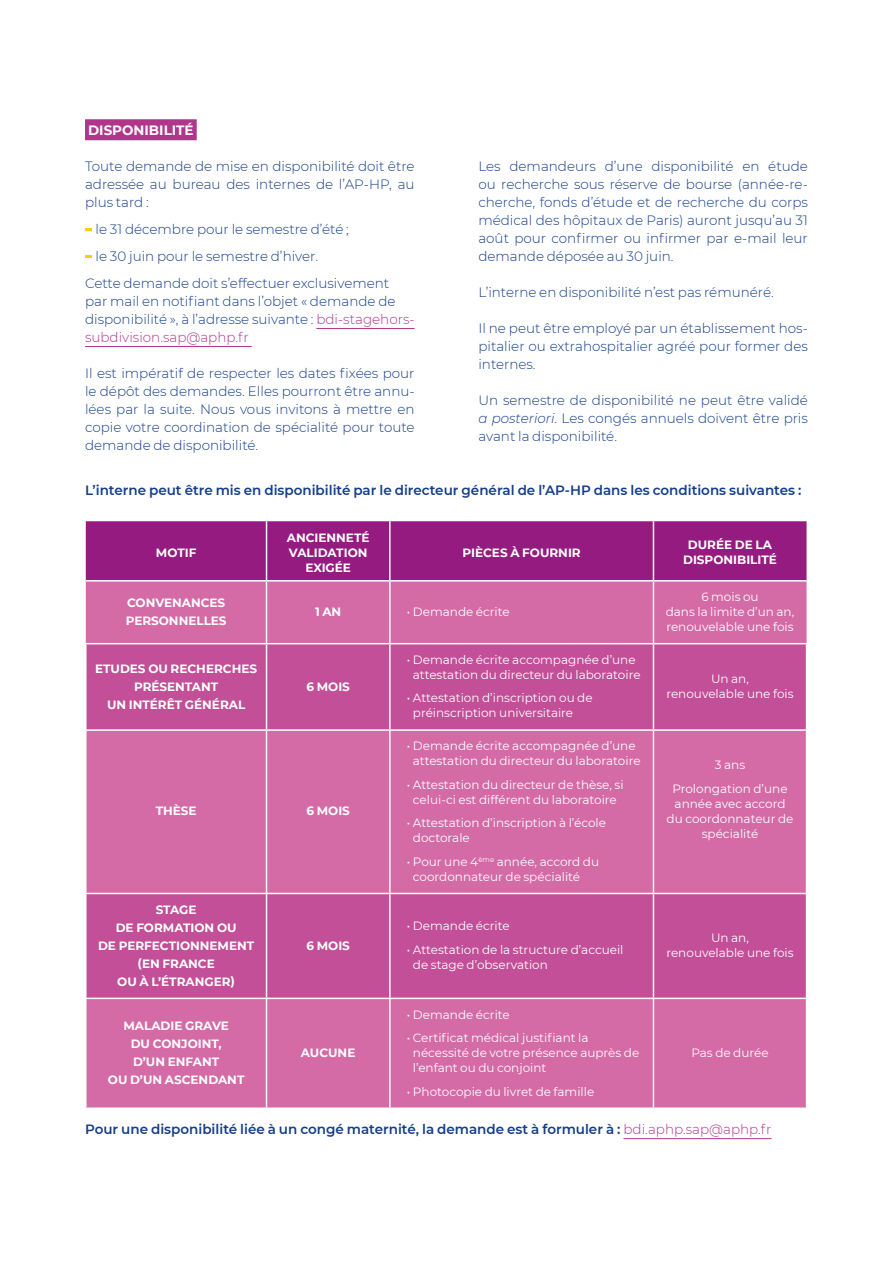
<style>
.page{position:relative;width:893px;height:1263px;background:#fff}
.page>*{position:absolute;margin:0;border:0;box-sizing:border-box;transform-origin:0 0}
.t1{font:300 13.5px/18px "Montserrat";color:#153d8a;text-align:justify}
.t2{font:600 13.5px "Montserrat";color:#153d8a}
.t3{font:700 13.5px "Montserrat";color:#fff}
.t4{font:12px/15px "Montserrat";color:#fff;text-align:center}
.t5{font:700 12px/18px "Montserrat";color:#fff;text-align:center}
.s1{color:#b0358b}
.s2{font-style:italic}
.s3{font-weight:300;color:#b0358b}
</style>
<div class="page">
<div style="left:86px;top:521px;width:720px;height:59px;background:#951b81"></div>
<div style="left:86px;top:581px;width:720px;height:526px;background:#d46aa6"></div>
<svg style="left:87px;top:644px;width:719px;height:354px;background:#ca5c9e"></svg>
<hr style="left:266px;top:521px;width:1px;height:59px;background:#fff">
<hr style="left:85px;top:644px;width:2px;height:85px;background:#fff">
<hr style="left:85px;top:731px;width:2px;height:162px;background:#fff">
<hr style="left:653px;top:731px;width:1px;height:162px;background:#fff">
<hr style="left:85px;top:894px;width:2px;height:104px;background:#fff">
<hr style="left:653px;top:894px;width:1px;height:104px;background:#fff">
<hr style="left:85px;top:998px;width:181px;height:1px;background:#fff">
<hr style="left:85px;top:999px;width:2px;height:108px;background:#fff">
<hr style="left:266px;top:998px;width:124px;height:1px;background:#fff">
<hr style="left:390px;top:998px;width:263px;height:1px;background:#fff">
<hr style="left:653px;top:998px;width:154px;height:1px;background:#fff">
<hr style="left:653px;top:999px;width:1px;height:108px;background:#fff">
<hr style="left:266px;top:644px;width:1px;height:85px;background:#fff">
<hr style="left:85px;top:729px;width:181px;height:2px;background:#fff">
<hr style="left:266px;top:729px;width:124px;height:2px;background:#fff">
<hr style="left:266px;top:731px;width:1px;height:162px;background:#fff">
<hr style="left:390px;top:729px;width:263px;height:2px;background:#fff">
<hr style="left:389px;top:731px;width:2px;height:162px;background:#fff">
<hr style="left:653px;top:729px;width:154px;height:2px;background:#fff">
<hr style="left:85px;top:893px;width:181px;height:1px;background:#fff">
<hr style="left:266px;top:893px;width:124px;height:1px;background:#fff">
<hr style="left:266px;top:894px;width:1px;height:104px;background:#fff">
<hr style="left:390px;top:893px;width:263px;height:1px;background:#fff">
<hr style="left:389px;top:894px;width:2px;height:104px;background:#fff">
<hr style="left:653px;top:893px;width:154px;height:1px;background:#fff">
<hr style="left:266px;top:999px;width:1px;height:108px;background:#fff">
<hr style="left:389px;top:999px;width:2px;height:108px;background:#fff">
<hr style="left:266px;top:581px;width:1px;height:62px;background:#fff">
<hr style="left:85px;top:643px;width:181px;height:1px;background:#fff">
<hr style="left:266px;top:643px;width:124px;height:1px;background:#fff">
<hr style="left:390px;top:643px;width:263px;height:1px;background:#fff">
<hr style="left:653px;top:643px;width:154px;height:1px;background:#fff">
<hr style="left:389px;top:521px;width:2px;height:59px;background:#fff">
<hr style="left:653px;top:521px;width:1px;height:59px;background:#fff">
<hr style="left:389px;top:581px;width:2px;height:62px;background:#fff">
<hr style="left:653px;top:581px;width:1px;height:62px;background:#fff">
<hr style="left:389px;top:644px;width:2px;height:85px;background:#fff">
<hr style="left:653px;top:644px;width:1px;height:85px;background:#fff">
<div style="left:85px;top:119px;width:112px;height:21px;background:#b0358b"></div>
<hr style="left:316px;top:328px;width:99px;height:1px;background:#b0358b">
<hr style="left:85px;top:346px;width:167px;height:1px;background:#b0358b">
<svg style="left:85px;top:229px;width:6px;height:2px"></svg>
<svg style="left:85px;top:256px;width:6px;height:2px"></svg>
<hr style="left:623px;top:1138px;width:148px;height:1px;background:#b0358b">
<p class="t3" style="left:88px;top:120px;width:107px">DISPONIBILITÉ</p>
<p class="t1" style="left:85px;top:157px;width:331px">Toute demande de mise en disponibilité doit être adressée au bureau des internes de l’AP-HP, au plus tard :</p>
<p class="t1" style="left:96px;top:220px;width:255px">le 31 décembre pour le semestre d’été ;</p>
<p class="t1" style="left:96px;top:247px;width:224px">le 30 juin pour le semestre d’hiver.</p>
<p class="t1" style="left:85px;top:274px;width:306px">Cette demande doit s’effectuer exclusivement</p>
<p class="t1" style="left:85px;top:292px;width:331px;text-align:left">par mail en notifiant dans l’objet « demande de disponibilité », à l’adresse suivante : <span class="s1">bdi-stagehors&shy;subdivision.sap@aphp.fr</span></p>
<p class="t1" style="left:85px;top:364px;width:331px">Il est impératif de respecter les dates fixées pour le dépôt des demandes. Elles pourront être annu&shy;lées par la suite. Nous vous invitons à mettre en copie votre coordination de spécialité pour toute demande de disponibilité.</p>
<p class="t1" style="left:478px;top:157px;width:331px">Les demandeurs d’une disponibilité en étude ou recherche sous réserve de bourse (année-re&shy;cherche, fonds d’étude et de recherche du corps médical des hôpitaux de Paris) auront jusqu’au 31 août pour confirmer ou infirmer par e-mail leur demande déposée au 30 juin.</p>
<p class="t1" style="left:478px;top:283px;width:297px">L’interne en disponibilité n’est pas rémunéré.</p>
<p class="t1" style="left:478px;top:319px;width:331px">Il ne peut être employé par un établissement hos&shy;pitalier ou extrahospitalier agréé pour former des internes.</p>
<p class="t1" style="left:478px;top:391px;width:331px">Un semestre de disponibilité ne peut être validé <span class="s2">a posteriori</span>. Les congés annuels doivent être pris avant la disponibilité.</p>
<p class="t2" style="left:85px;top:481px;width:718px">L’interne peut être mis en disponibilité par le directeur général de l’AP-HP dans les conditions suivantes :</p>
<p class="t5" style="left:156px;top:543px;width:42px">MOTIF</p>
<p class="t5" style="left:287px;top:529px;width:84px;line-height:15px">ANCIENNETÉ<br>VALIDATION<br>EXIGÉE</p>
<p class="t5" style="left:463px;top:543px;width:120px">PIÈCES À FOURNIR</p>
<p class="t5" style="left:683px;top:537px;width:95px;line-height:15px">DURÉE DE LA<br>DISPONIBILITÉ</p>
<p class="t5" style="left:126px;top:593px;width:102px;text-align:left">CONVENANCES<br>PERSONNELLES</p>
<p class="t5" style="left:315px;top:602px;width:28px">1 AN</p>
<p class="t4" style="left:407px;top:604px;width:104px">• Demande écrite</p>
<p class="t5" style="left:95px;top:659px;width:163px">ETUDES OU RECHERCHES<br>PRÉSENTANT<br>UN INTÉRÊT GÉNÉRAL</p>
<p class="t5" style="left:306px;top:677px;width:45px">6 MOIS</p>
<p class="t5" style="left:156px;top:802px;width:42px">THÈSE</p>
<p class="t5" style="left:306px;top:802px;width:45px">6 MOIS</p>
<p class="t4" style="left:407px;top:652px;width:235px">• Demande écrite accompagnée d’une attestation du directeur du laboratoire</p>
<p class="t4" style="left:413px;top:690px;width:181px;text-align:left;text-indent:-6px">• Attestation d’inscription ou de préinscription universitaire</p>
<p class="t4" style="left:407px;top:738px;width:235px">• Demande écrite accompagnée d’une attestation du directeur du laboratoire</p>
<p class="t4" style="left:407px;top:776px;width:218px">• Attestation du directeur de thèse, si celui-ci est différent du laboratoire</p>
<p class="t4" style="left:413px;top:815px;width:195px;text-align:left;text-indent:-6px">• Attestation d’inscription à l’école doctorale</p>
<p class="t4" style="left:413px;top:853px;width:188px;text-align:left;text-indent:-6px">• Pour une 4<sup>ème</sup> année, accord du coordonnateur de spécialité</p>
<p class="t4" style="left:666px;top:589px;width:130px">6 mois ou<br>dans la limite d’un an, renouvelable une fois</p>
<p class="t4" style="left:666px;top:671px;width:129px">Un an,<br>renouvelable une fois</p>
<p class="t4" style="left:672px;top:753px;width:117px;line-height:23.5px">3 ans<br>Prolongation d’une</p>
<p class="t4" style="left:667px;top:796px;width:128px">année avec accord du coordonnateur de spécialité</p>
<p class="t5" style="left:98px;top:900px;width:158px">STAGE<br>DE FORMATION OU<br>DE PERFECTIONNEMENT (EN FRANCE<br>OU À L’ÉTRANGER)</p>
<p class="t5" style="left:108px;top:1016px;width:138px">MALADIE GRAVE<br>DU CONJOINT,<br>D’UN ENFANT<br>OU D’UN ASCENDANT</p>
<p class="t5" style="left:306px;top:936px;width:45px">6 MOIS</p>
<p class="t5" style="left:301px;top:1043px;width:56px">AUCUNE</p>
<p class="t4" style="left:407px;top:918px;width:104px">• Demande écrite</p>
<p class="t4" style="left:413px;top:942px;width:212px;text-align:left;text-indent:-6px">• Attestation de la structure d’accueil de stage d’observation</p>
<p class="t4" style="left:666px;top:930px;width:129px">Un an,<br>renouvelable une fois</p>
<p class="t4" style="left:407px;top:1006px;width:104px">• Demande écrite</p>
<p class="t4" style="left:413px;top:1030px;width:228px;text-align:left;text-indent:-6px">• Certificat médical justifiant la nécessité de votre présence auprès de l’enfant ou du conjoint</p>
<p class="t4" style="left:407px;top:1083px;width:189px">• Photocopie du livret de famille</p>
<p class="t4" style="left:691px;top:1045px;width:79px">Pas de durée</p>
<p class="t2" style="left:85px;top:1120px;width:688px">Pour une disponibilité liée à un congé maternité, la demande est à formuler à : <span class="s3">bdi.aphp.sap@aphp.fr</span></p>
</div>
